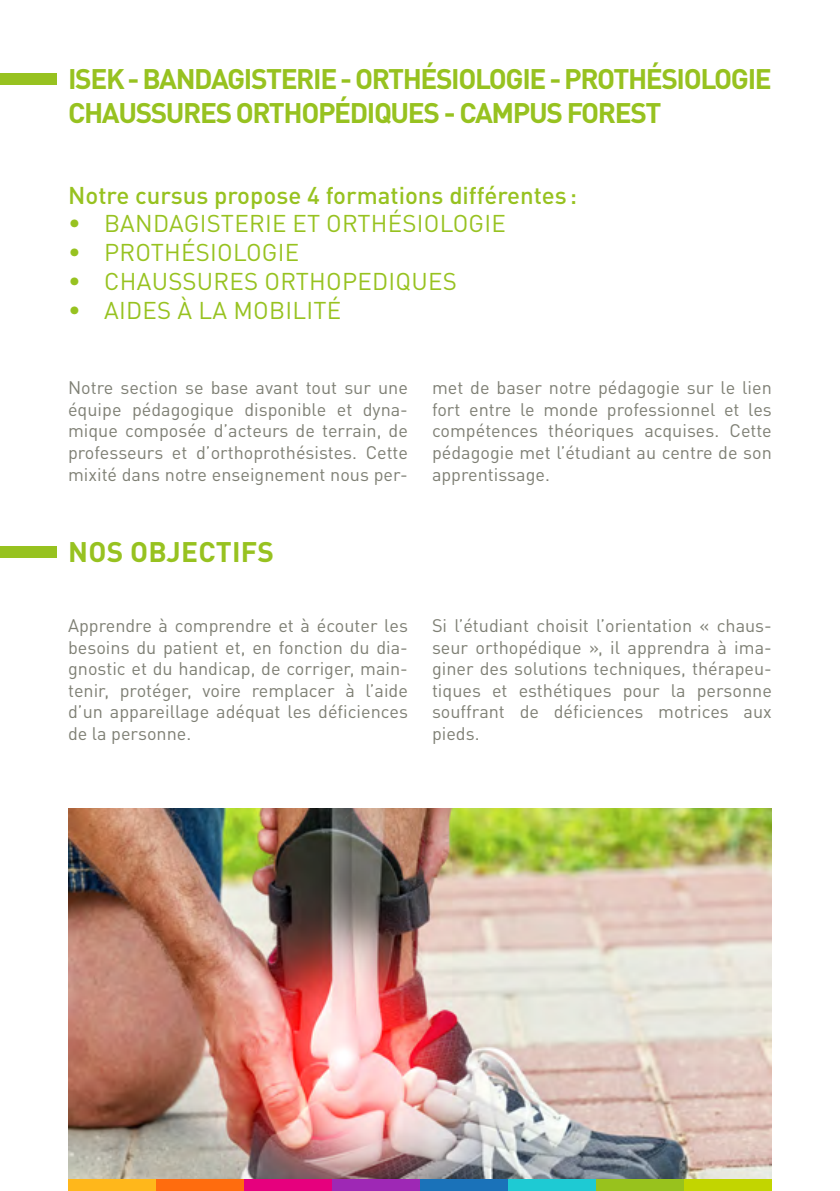
<style>
.page{position:relative;width:840px;height:1191px;background:#fff}
.page>*{position:absolute;margin:0;border:0;box-sizing:border-box;transform-origin:0 0}
.t1{font:700 28px/33.6px "DINOT";letter-spacing:-.05em;color:#97c220}
.t2{font:700 28px "DINOT";letter-spacing:.01em;color:#97c220}
.t3{font:24px "DINOT";letter-spacing:.01em;color:#97c220}
.t4{font:500 24px "DINOT";color:#97c220}
.t5{font:18px/21.6px "DINOT";color:#7e7f74;text-align:justify}
</style>
<div class="page">
<div style="left:0;top:74px;width:57px;height:11px;background:#97c220"></div>
<div style="left:0;top:546px;width:57px;height:11px;background:#97c220"></div>
<img style="left:68px;top:808px;width:703px;height:371px">
<div style="left:244px;top:1179px;width:88px;height:12px;background:#e6007d"></div>
<div style="left:156px;top:1179px;width:88px;height:12px;background:#ff6c0e"></div>
<div style="left:332px;top:1179px;width:88px;height:12px;background:#9e28b5"></div>
<div style="left:683px;top:1179px;width:88px;height:12px;background:#c2d500"></div>
<div style="left:595px;top:1179px;width:88px;height:12px;background:#98c21d"></div>
<div style="left:507px;top:1179px;width:88px;height:12px;background:#1ecad3"></div>
<div style="left:420px;top:1179px;width:87px;height:12px;background:#1a72b9"></div>
<div style="left:68px;top:1179px;width:88px;height:12px;background:#ffb71b"></div>
<h1 class="t1" style="left:68px;top:60px;width:704px">ISEK - BANDAGISTERIE - ORTHÉSIOLOGIE - PROTHÉSIOLOGIE<br>CHAUSSURES ORTHOPÉDIQUES - CAMPUS FOREST</h1>
<h2 class="t4" style="left:68px;top:176px;width:510px">Notre cursus propose 4 formations différentes :</h2>
<h2 class="t3" style="left:68px;top:205px;width:439px">• BANDAGISTERIE ET ORTHÉSIOLOGIE</h2>
<h2 class="t3" style="left:68px;top:234px;width:232px">• PROTHÉSIOLOGIE</h2>
<h2 class="t3" style="left:68px;top:263px;width:390px">• CHAUSSURES ORTHOPEDIQUES</h2>
<h2 class="t3" style="left:68px;top:292px;width:274px">• AIDES À LA MOBILITÉ</h2>
<p class="t5" style="left:68px;top:375px;width:341px">Notre section se base avant tout sur une équipe pédagogique disponible et dyna&shy;mique composée d’acteurs de terrain, de professeurs et d’orthoprothésistes. Cette mixité dans notre enseignement nous per-</p>
<p class="t5" style="left:432px;top:375px;width:341px">met de baser notre pédagogie sur le lien fort entre le monde professionnel et les compétences théoriques acquises. Cette pédagogie met l’étudiant au centre de son apprentissage.</p>
<h1 class="t2" style="left:68px;top:529px;width:207px">NOS OBJECTIFS</h1>
<p class="t5" style="left:68px;top:613px;width:341px">Apprendre à comprendre et à écouter les besoins du patient et, en fonction du dia&shy;gnostic et du handicap, de corriger, main&shy;tenir, protéger, voire remplacer à l’aide d’un appareillage adéquat les déficiences de la personne.</p>
<p class="t5" style="left:432px;top:613px;width:341px">Si l’étudiant choisit l’orientation « chaus&shy;seur orthopédique », il apprendra à ima&shy;giner des solutions techniques, thérapeu&shy;tiques et esthétiques pour la personne souffrant de déficiences motrices aux pieds.</p>
</div>
